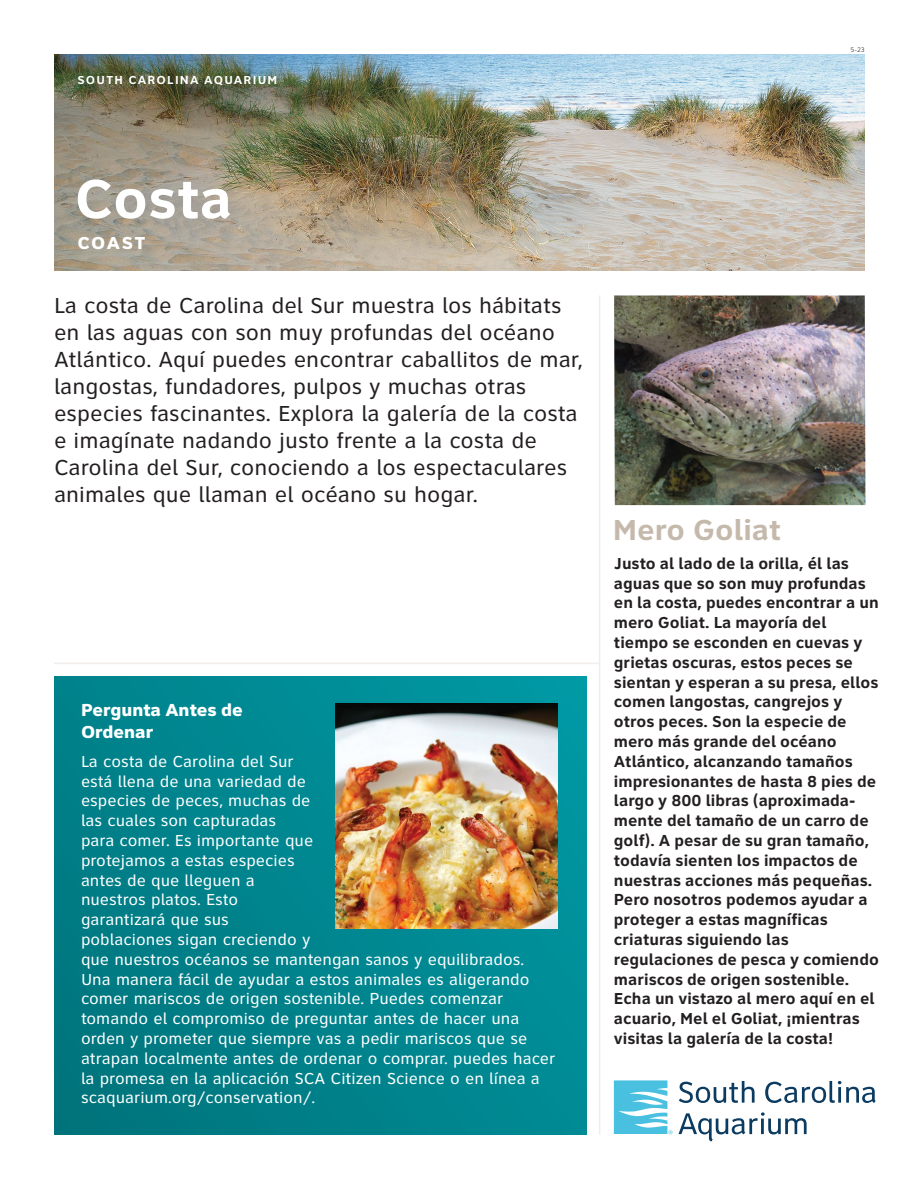
<style>
.page{position:relative;width:918px;height:1188px;background:#fff}
.page>*{position:absolute;margin:0;border:0;box-sizing:border-box;transform-origin:0 0}
.t1{font:700 57px "Clearview Text";color:#fff}
.t2{font:700 30px "Clearview Text";color:#c5b9ac}
.t3{font:22.5px/27px "Clearview Text";color:#231f20}
.t4{font:800 18px/21.6px "Clearview Text";color:#fff}
.t5{font:700 16.5px/19.8px "Clearview Text";color:#231f20}
.t6{font:16.5px/19.8px "Clearview Text";color:#fff}
.t7{font:700 12px "Clearview Text";letter-spacing:.1em;color:#fff}
.t8{font:300 6.9px "Clearview Text";color:#231f20}
</style>
<div class="page">
<img style="left:54px;top:55px;width:811px;height:216px">
<hr style="left:54px;top:663px;width:546px;height:1px;background:#f0edea">
<hr style="left:599px;top:295px;width:1px;height:839px;background:#f0edea">
<img style="left:614px;top:295px;width:251px;height:210px">
<div style="left:54px;top:677px;width:532px;height:457px;background:linear-gradient(to right,#007b83,#008e99)"></div>
<img style="left:336px;top:704px;width:221px;height:224px">
<svg style="left:679px;top:1081px;width:76px;height:22px"></svg>
<svg style="left:765px;top:1081px;width:111px;height:22px"></svg>
<svg style="left:679px;top:1112px;width:128px;height:29px"></svg>
<svg style="left:614px;top:1080px;width:59px;height:54px"></svg>
<p class="t7" style="left:77px;top:73px;width:201px">SOUTH CAROLINA AQUARIUM</p>
<p class="t8" style="left:851px;top:46px;width:16px">5-23</p>
<h1 class="t1" style="left:74px;top:166px;width:160px">Costa</h1>
<p class="t4" style="left:77px;top:232px;width:69px">COAST</p>
<p class="t3" style="left:54px;top:292px;width:531px">La costa de Carolina del Sur muestra los hábitats en las aguas con son muy profundas del océano Atlántico. Aquí puedes encontrar caballitos de mar, langostas, fundadores, pulpos y muchas otras especies fascinantes. Explora la galería de la costa e imagínate nadando justo frente a la costa de Carolina del Sur, conociendo a los espectaculares animales que llaman el océano su hogar.</p>
<p class="t4" style="left:81px;top:700px;width:163px">Pergunta Antes de<br>Ordenar</p>
<p class="t6" style="left:81px;top:752px;width:476px">La costa de Carolina del Sur<br>está llena de una variedad de<br>especies de peces, muchas de<br>las cuales son capturadas<br>para comer. Es importante que<br>protejamos a estas especies<br>antes de que lleguen a<br>nuestros platos. Esto<br>garantizará que sus<br>poblaciones sigan creciendo y<br>que nuestros océanos se mantengan sanos y equilibrados.<br>Una manera fácil de ayudar a estos animales es aligerando comer mariscos de origen sostenible. Puedes comenzar tomando el compromiso de preguntar antes de hacer una orden y prometer que siempre vas a pedir mariscos que se atrapan localmente antes de ordenar o comprar. puedes hacer la promesa en la aplicación SCA Citizen Science o en línea a scaquarium.org/conservation/.</p>
<h2 class="t2" style="left:613px;top:513px;width:170px">Mero Goliat</h2>
<p class="t5" style="left:614px;top:553px;width:267px">Justo al lado de la orilla, él las aguas que so son muy profundas en la costa, puedes encontrar a un mero Goliat. La mayoría del tiempo se esconden en cuevas y grietas oscuras, estos peces se sientan y esperan a su presa, ellos comen langostas, cangrejos y otros peces. Son la especie de mero más grande del océano<br>Atlántico, alcanzando tamaños impresionantes de hasta 8 pies de largo y 800 libras (aproximada&shy;mente del tamaño de un carro de golf). A pesar de su gran tamaño, todavía sienten los impactos de nuestras acciones más pequeñas.<br>Pero nosotros podemos ayudar a proteger a estas magníficas criaturas siguiendo las regulaciones de pesca y comiendo mariscos de origen sostenible.<br>Echa un vistazo al mero aquí en el acuario, Mel el Goliat, ¡mientras visitas la galería de la costa!</p>
</div>
